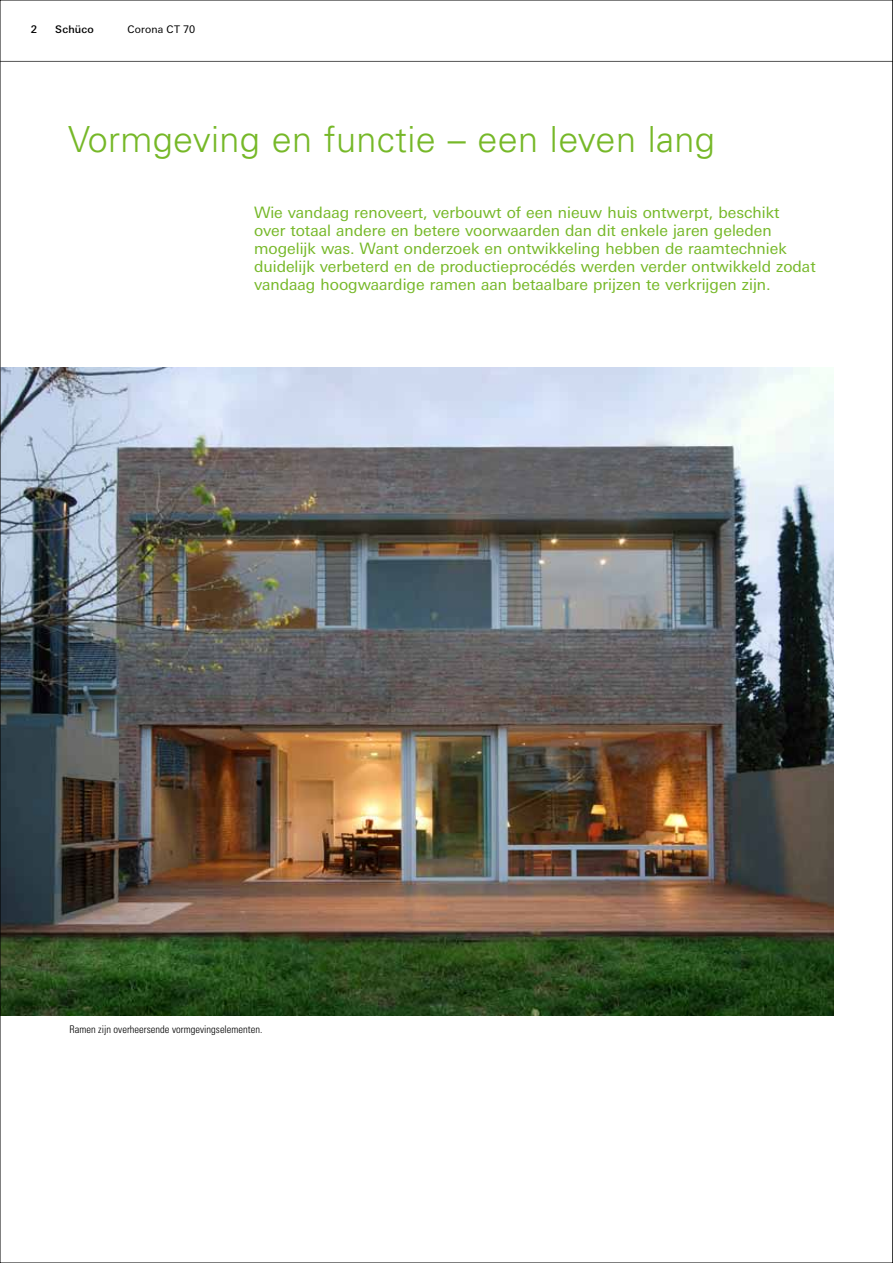
<style>
.page{position:relative;width:893px;height:1263px;background:#fff}
.page>*{position:absolute;margin:0;border:0;box-sizing:border-box;transform-origin:0 0}
.t1{font:300 36px "Univers LT Std";letter-spacing:.01em;color:#76b828}
.t2{font:15.75px/18px "LT Univers Basic";color:#76b828}
.t3{font:300 condensed 10.5px "Univers";color:#000}
.t4{font:10.5px "LT Univers Basic";letter-spacing:.015em;color:#000}
.t5{font:500 10.5px "LT Univers Basic";letter-spacing:.02em;color:#000}
</style>
<div class="page">
<img style="left:2px;top:368px;width:831px;height:648px">
<hr style="left:0;top:61px;width:893px;height:1px;background:#565656">
<svg style="left:892px;top:0;width:1px;height:1263px"></svg>
<p class="t5" style="left:31px;top:23px;width:8px">2</p>
<p class="t5" style="left:55px;top:23px;width:40px">Schüco</p>
<p class="t4" style="left:128px;top:23px;width:69px">Corona CT 70</p>
<h1 class="t1" style="left:68px;top:117px;width:648px">Vormgeving en functie – een leven lang</h1>
<p class="t2" style="left:254px;top:203px;width:563px">Wie vandaag renoveert, verbouwt of een nieuw huis ontwerpt, beschikt<br>over totaal andere en betere voorwaarden dan dit enkele jaren geleden mogelijk was. Want onderzoek en ontwikkeling hebben de raamtechniek duidelijk verbeterd en de productieprocédés werden verder ontwikkeld zodat vandaag hoogwaardige ramen aan betaalbare prijzen te verkrijgen zijn.</p>
<p class="t3" style="left:69px;top:1023px;width:195px">Ramen zijn overheersende vormgevingselementen.</p>
</div>
